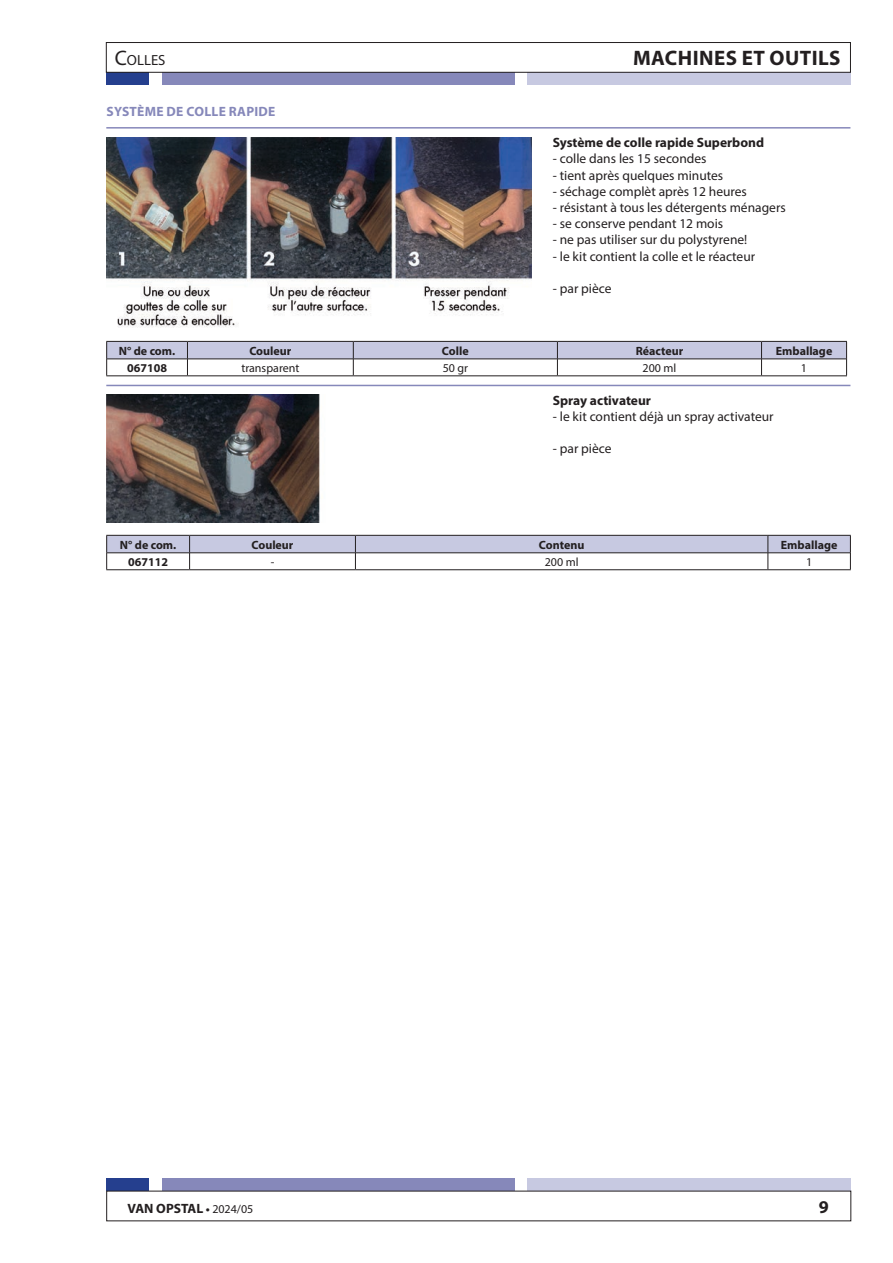
<style>
.page{position:relative;width:893px;height:1263px;background:#fff}
.page>*{position:absolute;margin:0;border:0;box-sizing:border-box;transform-origin:0 0}
.t1{font:700 21px "Myriad Pro";letter-spacing:.02em;color:#231f20}
.t2{font:700 18px "Myriad Pro";color:#231f20}
.t3{font:14.7px "Myriad Pro";color:#231f20}
.Omschrijving{font:13.5px "Myriad Pro";color:#231f20}
.Omschrijving_Header{font:700 13.5px "Myriad Pro";color:#231f20}
.Subgroep{font:700 13.5px "Myriad Pro";letter-spacing:.02em;color:#8688ba}
.Tabel_Header{font:700 12px "Myriad Pro";color:#231f20}
.Tabel_Cell{font:12px "Myriad Pro";color:#231f20}
.Tabel_Cell_Bold{font:700 12px "Myriad Pro";color:#231f20}
.s1{font-size:21px}
.s2{font-size:12px}
.s3{font-weight:400;font-size:12px}
</style>
<div class="page">
<div style="left:106px;top:72px;width:43px;height:13px;background:#253f8e"></div>
<div style="left:106px;top:1178px;width:43px;height:13px;background:#253f8e"></div>
<div style="left:162px;top:72px;width:352px;height:13px;background:#8688ba"></div>
<div style="left:162px;top:1178px;width:352px;height:13px;background:#8688ba"></div>
<div style="left:527px;top:72px;width:323px;height:13px;background:#c7c9e1"></div>
<div style="left:527px;top:1178px;width:323px;height:13px;background:#c7c9e1"></div>
<div style="left:106px;top:42px;width:745px;height:31px;border:1px solid #231f20"></div>
<hr style="left:106px;top:127px;width:744px;height:2px;background:#8688ba">
<hr style="left:106px;top:385px;width:744px;height:1px;background:#8688ba">
<img style="left:106px;top:137px;width:425px;height:191px">
<hr style="left:106px;top:375px;width:81px;height:1px;background:#231f20">
<hr style="left:187px;top:375px;width:166px;height:1px;background:#231f20">
<hr style="left:353px;top:375px;width:204px;height:1px;background:#231f20">
<hr style="left:557px;top:375px;width:204px;height:1px;background:#231f20">
<hr style="left:761px;top:375px;width:86px;height:1px;background:#231f20">
<svg style="left:106px;top:341px;width:741px;height:34px"></svg>
<img style="left:106px;top:395px;width:214px;height:127px">
<hr style="left:106px;top:569px;width:84px;height:1px;background:#231f20">
<hr style="left:190px;top:569px;width:165px;height:1px;background:#231f20">
<hr style="left:355px;top:569px;width:413px;height:1px;background:#231f20">
<hr style="left:768px;top:569px;width:83px;height:1px;background:#231f20">
<svg style="left:106px;top:535px;width:745px;height:34px"></svg>
<p class="t3" style="left:115px;top:51px;width:52px"><span class="s1">C</span>OLLES</p>
<h1 class="t1" style="left:633px;top:44px;width:209px">Machines et outils</h1>
<p class="Subgroep" style="left:106px;top:103px;width:89px">SYSTÈME DE COLLE</p>
<p class="Subgroep" style="left:229px;top:103px;width:47px">RAPIDE</p>
<p class="Omschrijving_Header" style="left:553px;top:134px;width:213px">Système de colle rapide Superbond</p>
<p class="Omschrijving" style="left:553px;top:151px;width:155px">- colle dans les 15 secondes</p>
<p class="Omschrijving" style="left:553px;top:167px;width:172px">- tient après quelques minutes</p>
<p class="Omschrijving" style="left:553px;top:183px;width:196px">- séchage complèt après 12 heures</p>
<p class="Omschrijving" style="left:553px;top:199px;width:234px">- résistant à tous les détergents ménagers</p>
<p class="Omschrijving" style="left:553px;top:215px;width:172px">- se conserve pendant 12 mois</p>
<p class="Omschrijving" style="left:553px;top:232px;width:196px">- ne pas utiliser sur du polystyrene!</p>
<p class="Omschrijving" style="left:553px;top:248px;width:204px">- le kit contient la colle et le réacteur</p>
<p class="Omschrijving" style="left:553px;top:280px;width:60px">- par pièce</p>
<p class="Tabel_Header" style="left:119px;top:343px;width:58px">N° de com.</p>
<p class="Tabel_Header" style="left:249px;top:343px;width:44px">Couleur</p>
<p class="Tabel_Header" style="left:442px;top:343px;width:28px">Colle</p>
<p class="Tabel_Header" style="left:636px;top:343px;width:49px">Réacteur</p>
<p class="Tabel_Header" style="left:776px;top:343px;width:58px">Emballage</p>
<p class="Tabel_Cell_Bold" style="left:127px;top:360px;width:41px">067108</p>
<p class="Tabel_Cell" style="left:241px;top:360px;width:60px">transparent</p>
<p class="Tabel_Cell" style="left:443px;top:360px;width:27px">50 gr</p>
<p class="Tabel_Cell" style="left:643px;top:360px;width:35px">200 ml</p>
<p class="Tabel_Cell" style="left:801px;top:360px;width:8px">1</p>
<p class="Omschrijving_Header" style="left:553px;top:391px;width:100px">Spray activateur</p>
<p class="Omschrijving" style="left:553px;top:408px;width:222px">- le kit contient déjà un spray activateur</p>
<p class="Omschrijving" style="left:553px;top:441px;width:60px">- par pièce</p>
<p class="Tabel_Header" style="left:120px;top:537px;width:58px">N° de com.</p>
<p class="Tabel_Header" style="left:251px;top:537px;width:44px">Couleur</p>
<p class="Tabel_Header" style="left:539px;top:537px;width:47px">Contenu</p>
<p class="Tabel_Header" style="left:781px;top:537px;width:58px">Emballage</p>
<p class="Tabel_Cell_Bold" style="left:128px;top:554px;width:41px">067112</p>
<p class="Tabel_Cell" style="left:271px;top:554px;width:5px">-</p>
<p class="Tabel_Cell" style="left:545px;top:554px;width:35px">200 ml</p>
<p class="Tabel_Cell" style="left:806px;top:554px;width:8px">1</p>
<p class="Omschrijving_Header" style="left:128px;top:1199px;width:127px">VAN OPSTAL <span class="s2">•</span> <span class="s3">2024/05</span></p>
<h2 class="t2" style="left:819px;top:1195px;width:11px">9</h2>
</div>
